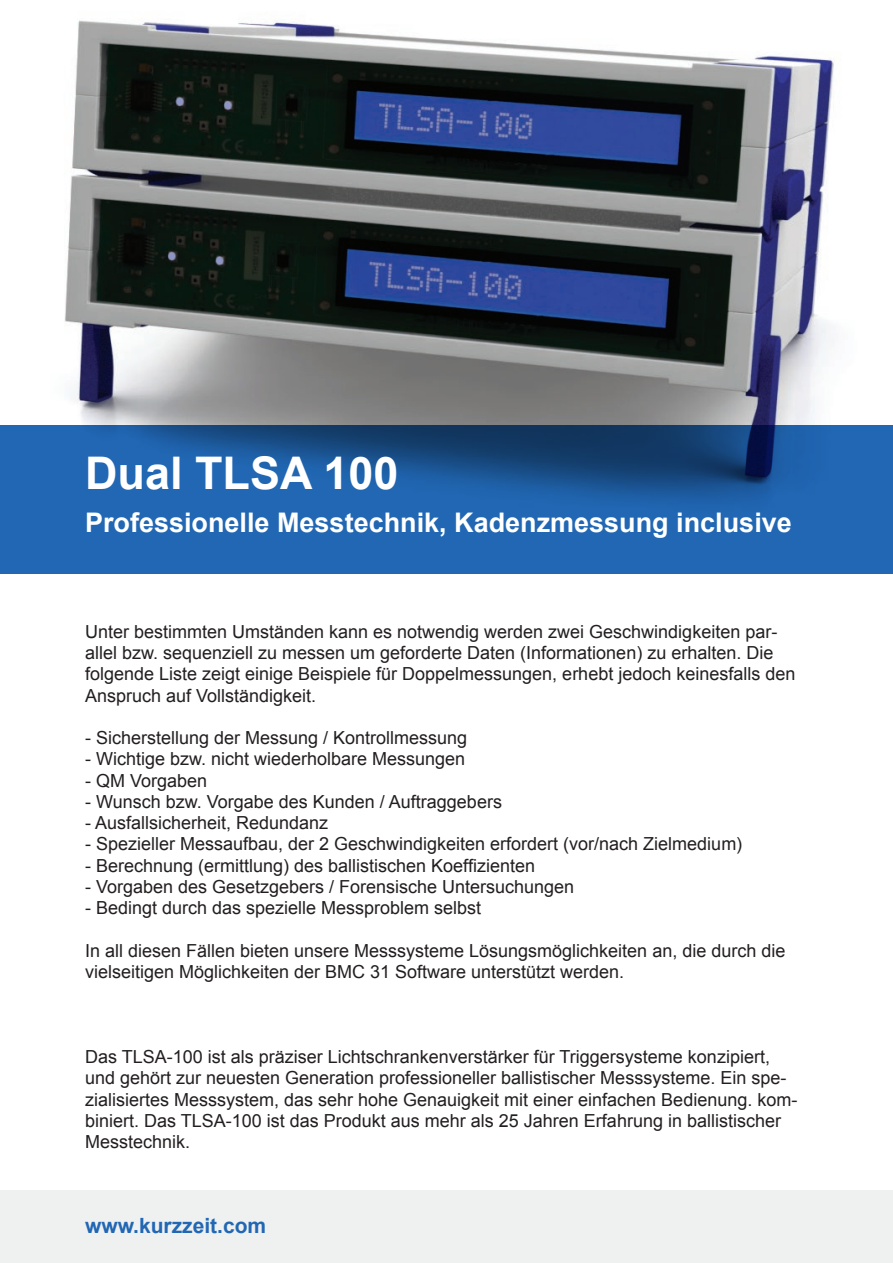
<style>
.page{position:relative;width:893px;height:1263px;background:#fff}
.page>*{position:absolute;margin:0;border:0;box-sizing:border-box;transform-origin:0 0}
.t1{font:700 45px "Arial";color:#fff}
.t2{font:700 27px "Arial";color:#fff}
.t3{font:700 21px "Arial";color:#2167b3}
.t4{font:18px/21.3px "Arial";color:#231f20}
</style>
<div class="page">
<div style="left:0;top:1191px;width:893px;height:72px;background:#eff0f0"></div>
<img style="left:64px;top:20px;width:771px;height:405px">
<svg style="left:0;top:425px;width:893px;height:149px;background:#1d5da4"></svg>
<h1 class="t1" style="left:85px;top:443px;width:315px">Dual TLSA 100</h1>
<h2 class="t2" style="left:85px;top:504px;width:708px">Professionelle Messtechnik, Kadenzmessung inclusive</h2>
<p class="t4" style="left:85px;top:621px;width:712px">Unter bestimmten Umständen kann es notwendig werden zwei Geschwindigkeiten par&shy;allel bzw. sequenziell zu messen um geforderte Daten (Informationen) zu erhalten. Die folgende Liste zeigt einige Beispiele für Doppelmessungen, erhebt jedoch keinesfalls den Anspruch auf Vollständigkeit.</p>
<p class="t4" style="left:85px;top:727px;width:384px">- Sicherstellung der Messung / Kontrollmessung</p>
<p class="t4" style="left:85px;top:749px;width:382px">- Wichtige bzw. nicht wiederholbare Messungen</p>
<p class="t4" style="left:85px;top:770px;width:124px">- QM Vorgaben</p>
<p class="t4" style="left:85px;top:791px;width:418px">- Wunsch bzw. Vorgabe des Kunden / Auftraggebers</p>
<p class="t4" style="left:85px;top:812px;width:245px">- Ausfallsicherheit, Redundanz</p>
<p class="t4" style="left:85px;top:834px;width:659px">- Spezieller Messaufbau, der 2 Geschwindigkeiten erfordert (vor/nach Zielmedium)</p>
<p class="t4" style="left:85px;top:855px;width:452px">- Berechnung (ermittlung) des ballistischen Koeffizienten</p>
<p class="t4" style="left:85px;top:876px;width:491px">- Vorgaben des Gesetzgebers / Forensische Untersuchungen</p>
<p class="t4" style="left:85px;top:897px;width:398px">- Bedingt durch das spezielle Messproblem selbst</p>
<p class="t4" style="left:85px;top:940px;width:702px">In all diesen Fällen bieten unsere Messsysteme Lösungsmöglichkeiten an, die durch die vielseitigen Möglichkeiten der BMC 31 Software unterstützt werden.</p>
<p class="t4" style="left:85px;top:1046px;width:714px">Das TLSA-100 ist als präziser Lichtschrankenverstärker für Triggersysteme konzipiert, und gehört zur neuesten Generation professioneller ballistischer Messsysteme. Ein spe&shy;zialisiertes Messsystem, das sehr hohe Genauigkeit mit einer einfachen Bedienung. kom&shy;biniert. Das TLSA-100 ist das Produkt aus mehr als 25 Jahren Erfahrung in ballistischer Messtechnik.</p>
<p class="t3" style="left:85px;top:1212px;width:183px">www.kurzzeit.com</p>
</div>
